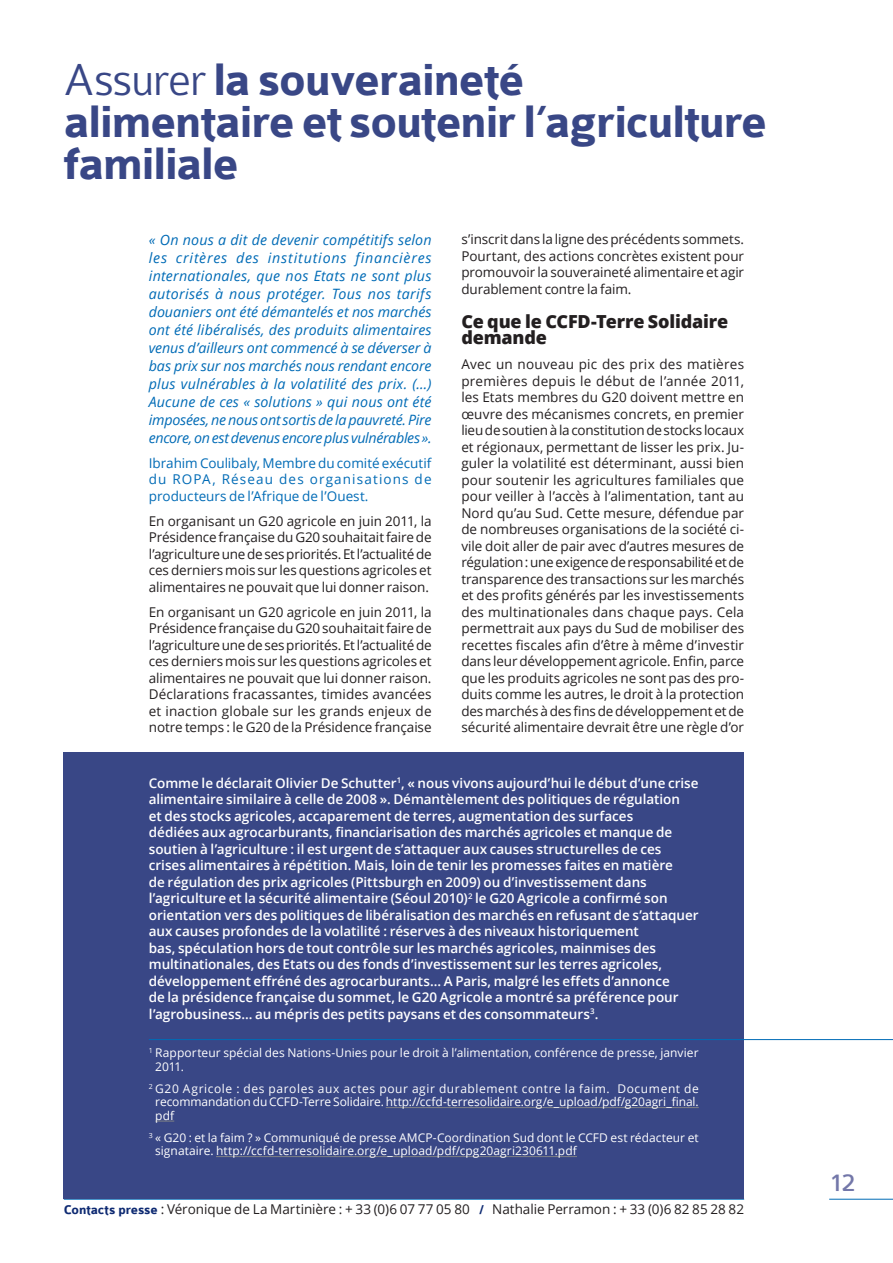
<style>
.page{position:relative;width:893px;height:1263px;background:#fff}
.page>*{position:absolute;margin:0;border:0;box-sizing:border-box;transform-origin:0 0}
.t1{font:700 48px/42px "Colaborate";letter-spacing:-.025em;color:#394786}
.t2{font:27px "Colaborate";color:#7377a9}
.t3{font:800 18px/16.5px "Open Sans";letter-spacing:-.01em;color:#231f20}
.t4{font:italic 14.25px/18px "Open Sans";letter-spacing:-.025em;color:#006bb6;text-align:justify}
.t5{font:13.5px/16.5px "Open Sans";letter-spacing:-.005em;color:#231f20;text-align:justify}
.t6{font:600 13.5px/16.5px "Open Sans";color:#fff}
.t7{font:13.5px/16.5px "Open Sans";letter-spacing:.02em;color:#006bb6;text-align:justify}
.t8{font:12px/13.5px "Open Sans";letter-spacing:.005em;color:#fff}
.s1{font-weight:300}
.s2{font-family:"Colaborate";font-weight:700;color:#0e2a72}
</style>
<div class="page">
<hr style="left:64px;top:1199px;width:680px;height:1px;background:#006bb6">
<hr style="left:829px;top:1199px;width:64px;height:1px;background:#006bb6">
<div style="left:64px;top:752px;width:680px;height:447px;background:#394786"></div>
<hr style="left:386px;top:1107px;width:313px;height:1px;background:#808285">
<svg style="left:155px;top:1121px;width:19px;height:1px"></svg>
<hr style="left:216px;top:1156px;width:361px;height:1px;background:#808285">
<hr style="left:149px;top:1039px;width:744px;height:1px;background:#006bb6">
<h1 class="t1" style="left:64px;top:61px;width:705px"><span class="s1">Assurer</span> la souveraineté alimentaire et soutenir l’agriculture familiale</h1>
<p class="t4" style="left:149px;top:230px;width:284px">« On nous a dit de devenir compétitifs selon les critères des institutions financières internationales, que nos Etats ne sont plus autorisés à nous protéger. Tous nos tarifs douaniers ont été démantelés et nos marchés ont été libéralisés, des produits alimentaires venus d’ailleurs ont commencé à se déverser à bas prix sur nos marchés nous rendant encore plus vulnérables à la volatilité des prix. (…)<br>Aucune de ces « solutions » qui nous ont été imposées, ne nous ont sortis de la pauvreté. Pire encore, on est devenus encore plus vulnérables ».</p>
<p class="t7" style="left:149px;top:454px;width:284px">Ibrahim Coulibaly, Membre du comité exécutif du ROPA, Réseau des organisations de producteurs de l’Afrique de l’Ouest.</p>
<p class="t5" style="left:149px;top:512px;width:284px">En organisant un G20 agricole en juin 2011, la Présidence française du G20 souhaitait faire de l’agriculture une de ses priorités. Et l’actualité de ces derniers mois sur les questions agricoles et alimentaires ne pouvait que lui donner raison.</p>
<p class="t5" style="left:149px;top:603px;width:284px">En organisant un G20 agricole en juin 2011, la Présidence française du G20 souhaitait faire de l’agriculture une de ses priorités. Et l’actualité de ces derniers mois sur les questions agricoles et alimentaires ne pouvait que lui donner raison.<br>Déclarations fracassantes, timides avancées et inaction globale sur les grands enjeux de notre temps : le G20 de la Présidence française</p>
<p class="t5" style="left:461px;top:231px;width:284px">s’inscrit dans la ligne des précédents sommets.<br>Pourtant, des actions concrètes existent pour promouvoir la souveraineté alimentaire et agir durablement contre la faim.</p>
<h3 class="t3" style="left:461px;top:312px;width:268px">Ce que le CCFD-Terre Solidaire demande</h3>
<p class="t5" style="left:461px;top:356px;width:284px">Avec un nouveau pic des prix des matières premières depuis le début de l’année 2011, les Etats membres du G20 doivent mettre en œuvre des mécanismes concrets, en premier lieu de soutien à la constitution de stocks locaux et régionaux, permettant de lisser les prix. Ju&shy;guler la volatilité est déterminant, aussi bien pour soutenir les agricultures familiales que pour veiller à l’accès à l’alimentation, tant au Nord qu’au Sud. Cette mesure, défendue par de nombreuses organisations de la société ci&shy;vile doit aller de pair avec d’autres mesures de régulation : une exigence de responsabilité et de transparence des transactions sur les marchés et des profits générés par les investissements des multinationales dans chaque pays. Cela permettrait aux pays du Sud de mobiliser des recettes fiscales afin d’être à même d’investir dans leur développement agricole. Enfin, parce que les produits agricoles ne sont pas des pro&shy;duits comme les autres, le droit à la protection des marchés à des fins de développement et de sécurité alimentaire devrait être une règle d’or</p>
<p class="t6" style="left:149px;top:774px;width:551px">Comme le déclarait Olivier De Schutter<sup>1</sup>, « nous vivons aujourd’hui le début d’une crise alimentaire similaire à celle de 2008 ». Démantèlement des politiques de régulation<br>et des stocks agricoles, accaparement de terres, augmentation des surfaces<br>dédiées aux agrocarburants, financiarisation des marchés agricoles et manque de soutien à l’agriculture : il est urgent de s’attaquer aux causes structurelles de ces crises alimentaires à répétition. Mais, loin de tenir les promesses faites en matière<br>de régulation des prix agricoles (Pittsburgh en 2009) ou d’investissement dans l’agriculture et la sécurité alimentaire (Séoul 2010)<sup>2</sup> le G20 Agricole a confirmé son orientation vers des politiques de libéralisation des marchés en refusant de s’attaquer aux causes profondes de la volatilité : réserves à des niveaux historiquement<br>bas, spéculation hors de tout contrôle sur les marchés agricoles, mainmises des multinationales, des Etats ou des fonds d’investissement sur les terres agricoles, développement effréné des agrocarburants… A Paris, malgré les effets d’annonce<br>de la présidence française du sommet, le G20 Agricole a montré sa préférence pour l’agrobusiness… au mépris des petits paysans et des consommateurs<sup>3</sup>.</p>
<p class="t8" style="left:155px;top:1046px;width:545px;text-indent:-6px"><sup>1</sup> Rapporteur spécial des Nations-Unies pour le droit à l’alimentation, conférence de presse, janvier<br>2011.</p>
<p class="t8" style="left:155px;top:1081px;width:545px;text-align:justify;text-indent:-6px"><sup>2</sup> G20 Agricole : des paroles aux actes pour agir durablement contre la faim. Document de recommandation du CCFD-Terre Solidaire. http://ccfd-terresolidaire.org/e_upload/pdf/g20agri_final. pdf</p>
<p class="t8" style="left:155px;top:1130px;width:545px;text-indent:-6px"><sup>3</sup> « G20 : et la faim ? » Communiqué de presse AMCP-Coordination Sud dont le CCFD est rédacteur et signataire. http://ccfd-terresolidaire.org/e_upload/pdf/cpg20agri230611.pdf</p>
<p class="t5" style="left:64px;top:1200px;width:682px"><span class="s2">Contacts presse</span> : Véronique de La Martinière : + 33 (0)6 07 77 05 80 <span class="s2">/</span> Nathalie Perramon : + 33 (0)6 82 85 28 82</p>
<h2 class="t2" style="left:829px;top:1169px;width:28px">12</h2>
</div>
